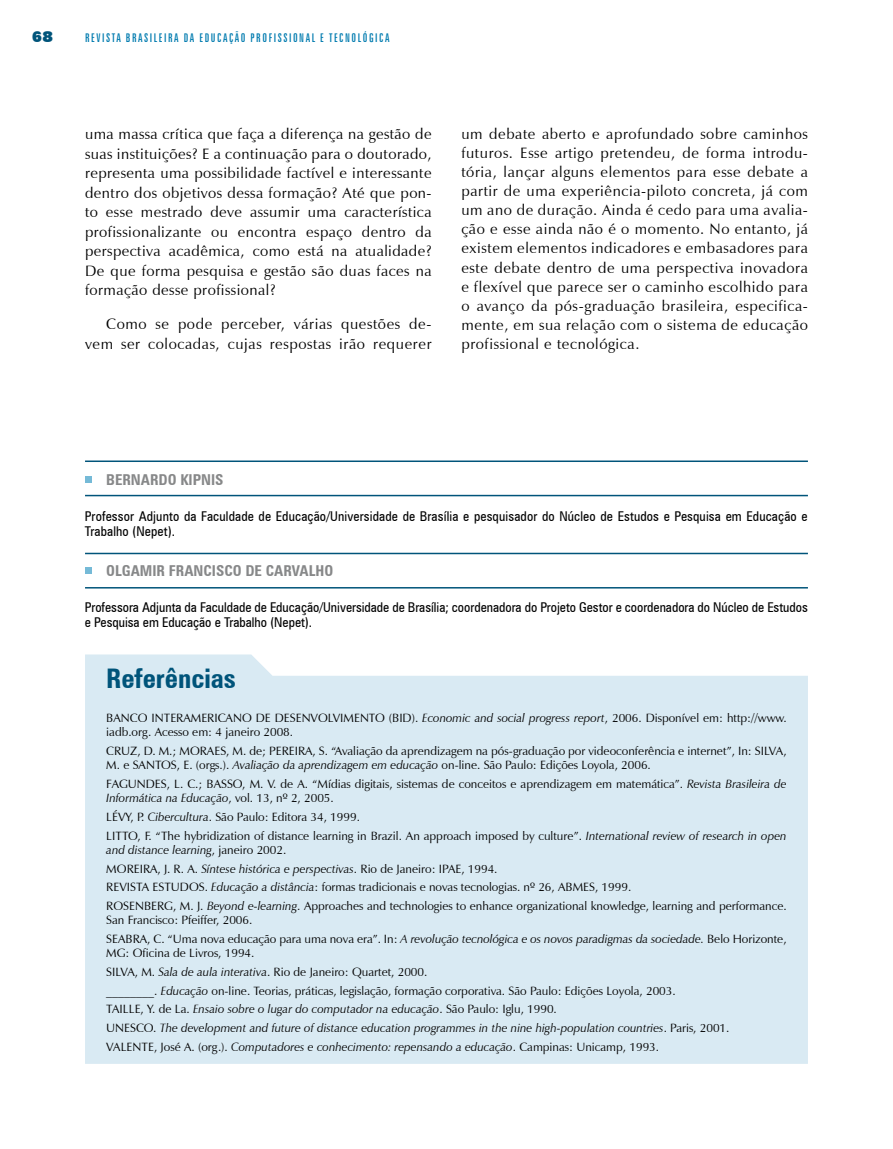
<style>
.page{position:relative;width:893px;height:1149px;background:#fff}
.page>*{position:absolute;margin:0;border:0;box-sizing:border-box;transform-origin:0 0}
.t1{font:700 condensed 27px "Zurich BT";color:#00547a}
.t2{font:15px/19px "Zapf Humanist 601 BT";letter-spacing:.04em;color:#000;text-align:justify}
.t3{font:700 condensed 15px "Zurich BT";color:#878889}
.t4{font:900 15px "Zurich BT";color:#00547a}
.t5{font:condensed 13.5px/15px "Zurich BT";color:#000}
.t6{font:12px/18.6px "Zapf Humanist 601 BT";color:#000}
.t7{font:extra-condensed 12px "Zurich BT";letter-spacing:.13em;color:#007baf}
.s1{font-style:italic}
</style>
<div class="page">
<hr style="left:892px;top:0;width:1px;height:1148px;background:#d9eaf3">
<svg style="left:85px;top:476px;width:6px;height:6px"></svg>
<svg style="left:85px;top:567px;width:6px;height:6px"></svg>
<hr style="left:85px;top:494px;width:723px;height:2px;background:#00547a">
<hr style="left:85px;top:460px;width:723px;height:2px;background:#00547a">
<hr style="left:85px;top:587px;width:723px;height:1px;background:#00547a">
<hr style="left:85px;top:552px;width:723px;height:2px;background:#00547a">
<div style="left:85px;top:654px;width:723px;height:409px;background:#d9eaf3"></div>
<p class="t4" style="left:32px;top:27px;width:22px">68</p>
<p class="t7" style="left:85px;top:31px;width:306px">REVISTA BRASILEIRA DA EDUCAÇÃO PROFISSIONAL E TECNOLÓGICA</p>
<p class="t2" style="left:85px;top:124px;width:348px;line-height:19.5px">uma massa crítica que faça a diferença na gestão de suas instituições? E a continuação para o doutorado, representa uma possibilidade factível e interessante dentro dos objetivos dessa formação? Até que pon&shy;to esse mestrado deve assumir uma característica profissionalizante ou encontra espaço dentro da perspectiva acadêmica, como está na atualidade?<br>De que forma pesquisa e gestão são duas faces na formação desse profissional?</p>
<p class="t2" style="left:85px;top:314px;width:348px;line-height:19.5px;text-align:right">Como se pode perceber, várias questões de&shy;vem ser colocadas, cujas respostas irão requerer</p>
<p class="t2" style="left:461px;top:124px;width:348px">um debate aberto e aprofundado sobre caminhos futuros. Esse artigo pretendeu, de forma introdu&shy;tória, lançar alguns elementos para esse debate a partir de uma experiência-piloto concreta, já com um ano de duração. Ainda é cedo para uma avalia&shy;ção e esse ainda não é o momento. No entanto, já existem elementos indicadores e embasadores para este debate dentro de uma perspectiva inovadora e flexível que parece ser o caminho escolhido para o avanço da pós-graduação brasileira, especifica&shy;mente, em sua relação com o sistema de educação profissional e tecnológica.</p>
<p class="t3" style="left:106px;top:470px;width:19px">BERNARDO</p>
<p class="t3" style="left:180px;top:470px;width:16px">KIPNIS</p>
<p class="t5" style="left:85px;top:508px;width:724px">Professor Adjunto da Faculdade de Educação/Universidade de Brasília e pesquisador do Núcleo de Estudos e Pesquisa em Educação e<br>Trabalho (Nepet).</p>
<p class="t3" style="left:106px;top:561px;width:18px">OLGAMIR</p>
<p class="t3" style="left:169px;top:561px;width:17px">FRANCISCO</p>
<p class="t3" style="left:245px;top:561px;width:39px">DE CARVALHO</p>
<p class="t5" style="left:85px;top:599px;width:724px">Professora Adjunta da Faculdade de Educação/Universidade de Brasília; coordenadora do Projeto Gestor e coordenadora do Núcleo de Estudos e Pesquisa em Educação e Trabalho (Nepet).</p>
<h1 class="t1" style="left:106px;top:661px;width:131px">REFERÊNCIAS</h1>
<p class="t6" style="left:106px;top:710px;width:682px;line-height:14.4px">BANCO INTERAMERICANO DE DESENVOLVIMENTO (BID). <span class="s1">Economic and social progress report</span>, 2006. Disponível em: http://www. iadb.org. Acesso em: 4 janeiro 2008.</p>
<p class="t6" style="left:106px;top:743px;width:682px;line-height:14.4px">CRUZ, D. M.; MORAES, M. de; PEREIRA, S. “Avaliação da aprendizagem na pós-graduação por videoconferência e internet”, In: SILVA,<br>M. e SANTOS, E. (orgs.). <span class="s1">Avaliação da aprendizagem em educação</span> on-line. São Paulo: Edições Loyola, 2006.</p>
<p class="t6" style="left:106px;top:776px;width:682px;line-height:14.4px">FAGUNDES, L. C.; BASSO, M. V. de A. “Mídias digitais, sistemas de conceitos e aprendizagem em matemática”. <span class="s1">Revista Brasileira de<br>Informática na Educação</span>, vol. 13, nº 2, 2005.</p>
<p class="t6" style="left:106px;top:807px;width:682px">LÉVY, P. <span class="s1">Cibercultura</span>. São Paulo: Editora 34, 1999.<br>LITTO, F. “The hybridization of distance learning in Brazil. An approach imposed by culture”. <span class="s1">International review of research in open</span></p>
<p class="t6" style="left:106px;top:840px;width:682px"><span class="s1">and distance learning</span>, janeiro 2002.<br>MOREIRA, J. R. A. <span class="s1">Síntese histórica e perspectivas</span>. Rio de Janeiro: IPAE, 1994.<br>REVISTA ESTUDOS. <span class="s1">Educação a distância</span>: formas tradicionais e novas tecnologias. nº 26, ABMES, 1999.<br>ROSENBERG, M. J. <span class="s1">Beyond e-learning</span>. Approaches and technologies to enhance organizational knowledge, learning and performance.</p>
<p class="t6" style="left:106px;top:910px;width:682px">San Francisco: Pfeiffer, 2006.<br>SEABRA, C. “Uma nova educação para uma nova era”. In: <span class="s1">A revolução tecnológica e os novos paradigmas da sociedade.</span> Belo Horizonte,</p>
<p class="t6" style="left:106px;top:943px;width:625px">MG: Oficina de Livros, 1994.<br>SILVA, M. <span class="s1">Sala de aula interativa</span>. Rio de Janeiro: Quartet, 2000.<br>________. <span class="s1">Educação</span> on-line. Teorias, práticas, legislação, formação corporativa. São Paulo: Edições Loyola, 2003.<br>TAILLE, Y. de La. <span class="s1">Ensaio sobre o lugar do computador na educação</span>. São Paulo: Iglu, 1990.<br>UNESCO. <span class="s1">The development and future of distance education programmes in the nine high-population countries</span>. Paris, 2001.<br>VALENTE, José A. (org.). <span class="s1">Computadores e conhecimento: repensando a educação</span>. Campinas: Unicamp, 1993.</p>
</div>
